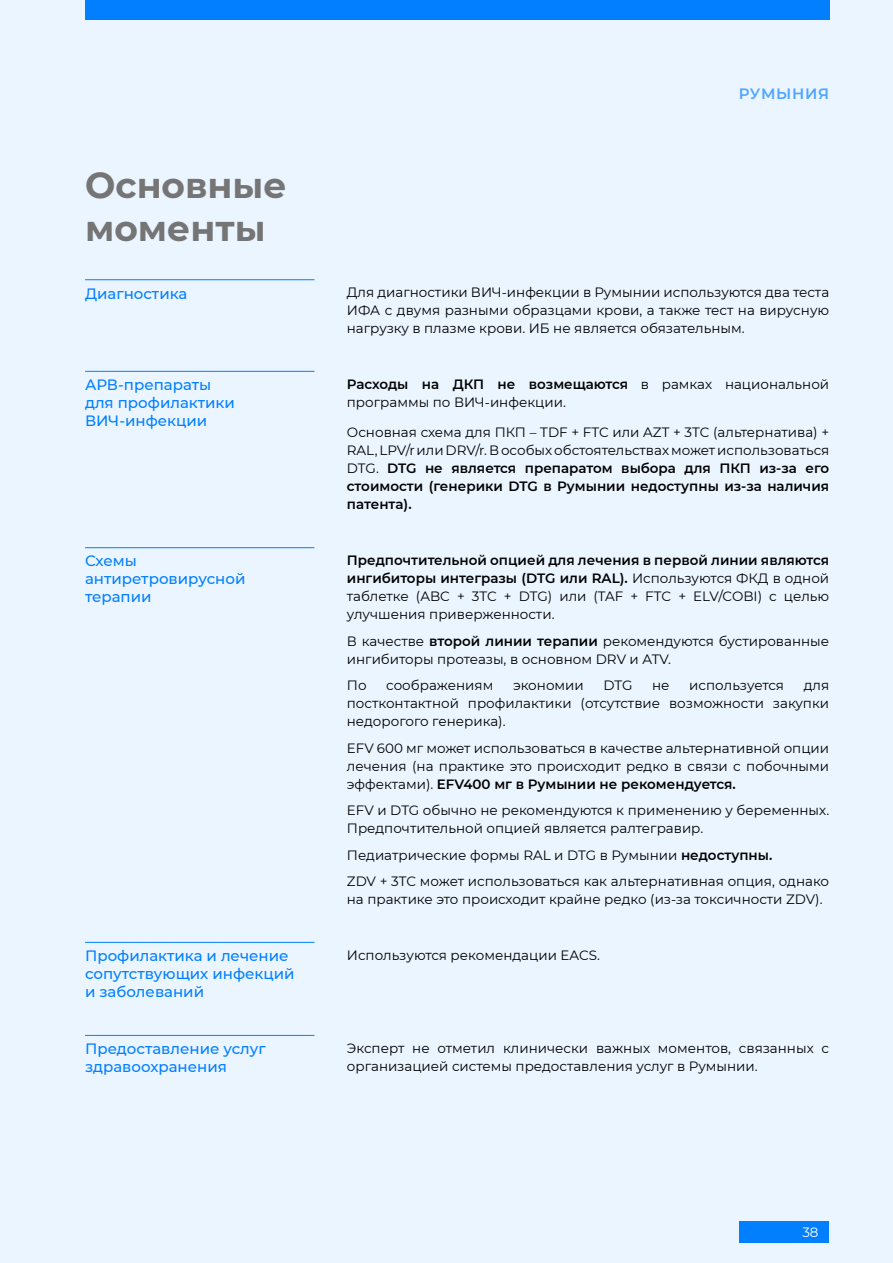
<style>
.page{position:relative;width:893px;height:1263px;background:#ebf5ff}
.page>*{position:absolute;margin:0;border:0;box-sizing:border-box;transform-origin:0 0}
.t1{font:700 36px/43.2px "Montserrat";color:#757575}
.t2{font:500 15px/18px "Montserrat";color:#027fff}
.t3{font:600 15px "Montserrat";letter-spacing:.05em;color:#4ea5ff}
.t4{font:13.5px/18px "Montserrat";color:#000;text-align:justify}
.t5{font:13.5px "Montserrat";color:#fff}
.s1{font-weight:600}
</style>
<div class="page">
<div style="left:740px;top:1221px;width:89px;height:21px;background:#027fff"></div>
<div style="left:85px;top:0;width:744px;height:19px;background:#027fff"></div>
<hr style="left:85px;top:279px;width:229px;height:1px;background:#027fff">
<hr style="left:85px;top:371px;width:229px;height:1px;background:#027fff">
<hr style="left:85px;top:547px;width:229px;height:1px;background:#027fff">
<hr style="left:85px;top:942px;width:229px;height:1px;background:#027fff">
<hr style="left:85px;top:1035px;width:229px;height:1px;background:#027fff">
<h1 class="t1" style="left:85px;top:162px;width:203px">Основные моменты</h1>
<p class="t3" style="left:739px;top:83px;width:92px">РУМЫНИЯ</p>
<p class="t2" style="left:85px;top:284px;width:104px">Диагностика</p>
<p class="t4" style="left:347px;top:283px;width:484px">Для диагностики ВИЧ-инфекции в Румынии используются два теста ИФА с двумя разными образцами крови, а также тест на вирусную нагрузку в плазме крови. ИБ не является обязательным.</p>
<p class="t2" style="left:85px;top:375px;width:151px">АРВ-препараты для профилактики<br>ВИЧ-инфекции</p>
<p class="t4" style="left:347px;top:374px;width:484px"><span class="s1">Расходы на ДКП не возмещаются</span> в рамках национальной программы по ВИЧ-инфекции.</p>
<p class="t4" style="left:347px;top:423px;width:484px">Основная схема для ПКП – TDF + FTC или AZT + 3TC (альтернатива) + RAL, LPV/r или DRV/r. В особых обстоятельствах может использоваться DTG. <span class="s1">DTG не является препаратом выбора для ПКП из-за его стоимости (генерики DTG в Румынии недоступны из-за наличия патента).</span></p>
<p class="t2" style="left:85px;top:551px;width:162px">Схемы антиретровирусной терапии</p>
<p class="t4" style="left:347px;top:551px;width:484px"><span class="s1">Предпочтительной опцией для лечения в первой линии являются ингибиторы интегразы (DTG или RAL).</span> Используются ФКД в одной таблетке (ABC + 3TC + DTG) или (TAF + FTC + ELV/COBI) с целью улучшения приверженности.</p>
<p class="t4" style="left:347px;top:631px;width:484px">В качестве <span class="s1">второй линии терапии</span> рекомендуются бустированные ингибиторы протеазы, в основном DRV и ATV.</p>
<p class="t4" style="left:347px;top:676px;width:21px">По</p>
<p class="t4" style="left:386px;top:676px;width:109px">соображениям</p>
<p class="t4" style="left:513px;top:676px;width:72px">экономии</p>
<p class="t4" style="left:603px;top:676px;width:31px">DTG</p>
<p class="t4" style="left:652px;top:676px;width:19px">не</p>
<p class="t4" style="left:689px;top:676px;width:96px">используется</p>
<p class="t4" style="left:347px;top:676px;width:484px;text-indent:457px">для постконтактной профилактики (отсутствие возможности закупки недорогого генерика).</p>
<p class="t4" style="left:347px;top:738px;width:484px">EFV 600 мг может использоваться в качестве альтернативной опции лечения (на практике это происходит редко в связи с побочными эффектами). <span class="s1">EFV400 мг в Румынии не рекомендуется.</span></p>
<p class="t4" style="left:347px;top:801px;width:484px">EFV и DTG обычно не рекомендуются к применению у беременных.<br>Предпочтительной опцией является ралтегравир.</p>
<p class="t4" style="left:347px;top:841px;width:484px;line-height:26.5px">Педиатрические формы RAL и DTG в Румынии <span class="s1">недоступны.<br></span>ZDV + 3TC может использоваться как альтернативная опция, однако</p>
<p class="t4" style="left:347px;top:890px;width:477px">на практике это происходит крайне редко (из-за токсичности ZDV).</p>
<p class="t2" style="left:85px;top:946px;width:211px">Профилактика и лечение сопутствующих инфекций и заболеваний</p>
<p class="t4" style="left:347px;top:945px;width:255px">Используются рекомендации EACS.</p>
<p class="t2" style="left:85px;top:1039px;width:182px">Предоставление услуг здравоохранения</p>
<p class="t4" style="left:347px;top:1038px;width:484px">Эксперт не отметил клинически важных моментов, связанных с организацией системы предоставления услуг в Румынии.</p>
<p class="t5" style="left:802px;top:1222px;width:18px">38</p>
</div>
